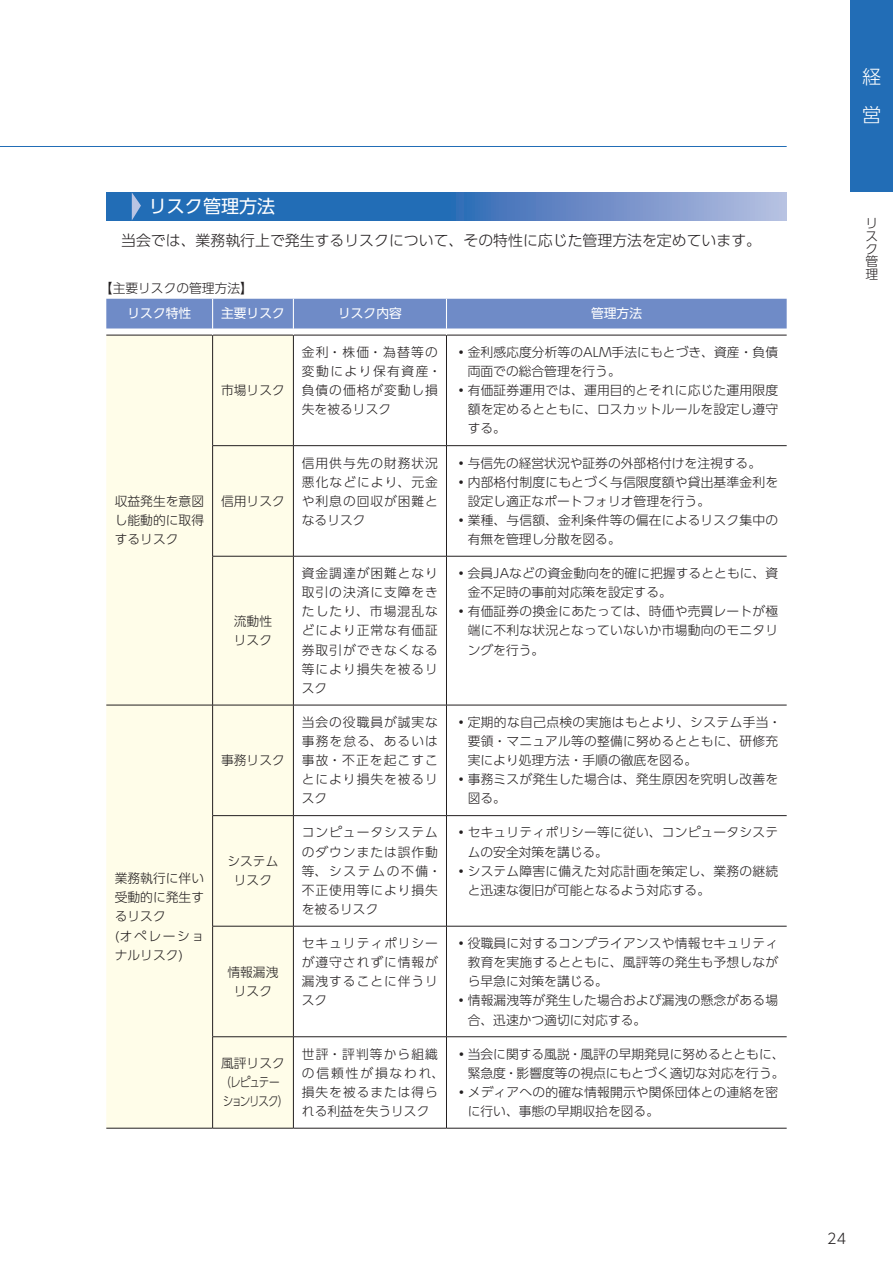
<style>
.page{position:relative;width:893px;height:1263px;background:#fff}
.page>*{position:absolute;margin:0;border:0;box-sizing:border-box;transform-origin:0 0}
.t1{font:300 19.2px/38.2px "UD Shin Go Pr 6";color:#fff}
.t2{font:18px "UD Shin Go Pr 6";color:#fff}
.t3{font:300 14.85px "UD Shin Go Pr 6";color:#231f20}
.t4{font:300 14.4px "UD Shin Go Pr 6";color:#231f20}
.t5{font:300 12.75px/19.2px "UD Shin Go Pr 6";letter-spacing:.015em;color:#231f20;text-align:justify}
.t6{font:300 12.75px/19.2px "UD Shin Go Pr 6";letter-spacing:.075em;color:#231f20}
.t7{font:12.75px "UD Shin Go Pr 6";color:#fff}
.t8{font:300 12.75px/19.2px "UD Shin Go Pr 6";letter-spacing:-.09em;color:#231f20}
</style>
<div class="page">
<svg style="left:106px;top:192px;width:681px;height:28px;background:#4b80c0"></svg>
<svg style="left:132px;top:192px;width:9px;height:28px"></svg>
<div style="left:106px;top:336px;width:187px;height:792px;background:#fffde9"></div>
<hr style="left:106px;top:335px;width:107px;height:1px;background:#231f20">
<hr style="left:213px;top:335px;width:80px;height:1px;background:#231f20">
<hr style="left:212px;top:335px;width:1px;height:110px;background:#231f20">
<hr style="left:293px;top:335px;width:153px;height:1px;background:#231f20">
<hr style="left:293px;top:335px;width:1px;height:110px;background:#231f20">
<hr style="left:446px;top:335px;width:341px;height:1px;background:#231f20">
<hr style="left:446px;top:335px;width:1px;height:110px;background:#231f20">
<hr style="left:212px;top:445px;width:81px;height:1px;background:#231f20">
<hr style="left:212px;top:446px;width:1px;height:110px;background:#231f20">
<hr style="left:293px;top:445px;width:153px;height:1px;background:#231f20">
<hr style="left:293px;top:446px;width:1px;height:110px;background:#231f20">
<hr style="left:446px;top:445px;width:341px;height:1px;background:#231f20">
<hr style="left:446px;top:446px;width:1px;height:110px;background:#231f20">
<hr style="left:212px;top:556px;width:81px;height:1px;background:#231f20">
<hr style="left:212px;top:556px;width:1px;height:149px;background:#231f20">
<hr style="left:293px;top:556px;width:153px;height:1px;background:#231f20">
<hr style="left:293px;top:556px;width:1px;height:149px;background:#231f20">
<hr style="left:446px;top:556px;width:341px;height:1px;background:#231f20">
<hr style="left:446px;top:556px;width:1px;height:149px;background:#231f20">
<hr style="left:106px;top:705px;width:107px;height:1px;background:#231f20">
<hr style="left:106px;top:1128px;width:107px;height:1px;background:#231f20">
<hr style="left:213px;top:705px;width:80px;height:1px;background:#231f20">
<hr style="left:212px;top:705px;width:1px;height:110px;background:#231f20">
<hr style="left:293px;top:705px;width:153px;height:1px;background:#231f20">
<hr style="left:293px;top:705px;width:1px;height:110px;background:#231f20">
<hr style="left:446px;top:705px;width:341px;height:1px;background:#231f20">
<hr style="left:446px;top:705px;width:1px;height:110px;background:#231f20">
<hr style="left:212px;top:815px;width:81px;height:1px;background:#231f20">
<hr style="left:212px;top:816px;width:1px;height:110px;background:#231f20">
<hr style="left:293px;top:815px;width:153px;height:1px;background:#231f20">
<hr style="left:293px;top:816px;width:1px;height:110px;background:#231f20">
<hr style="left:446px;top:815px;width:341px;height:1px;background:#231f20">
<hr style="left:446px;top:816px;width:1px;height:110px;background:#231f20">
<hr style="left:212px;top:926px;width:81px;height:1px;background:#231f20">
<hr style="left:212px;top:926px;width:1px;height:110px;background:#231f20">
<hr style="left:293px;top:926px;width:153px;height:1px;background:#231f20">
<hr style="left:293px;top:926px;width:1px;height:110px;background:#231f20">
<hr style="left:446px;top:926px;width:341px;height:1px;background:#231f20">
<hr style="left:446px;top:926px;width:1px;height:110px;background:#231f20">
<hr style="left:212px;top:1036px;width:81px;height:1px;background:#231f20">
<hr style="left:212px;top:1037px;width:1px;height:91px;background:#231f20">
<hr style="left:293px;top:1036px;width:153px;height:1px;background:#231f20">
<hr style="left:293px;top:1037px;width:1px;height:91px;background:#231f20">
<hr style="left:446px;top:1036px;width:341px;height:1px;background:#231f20">
<hr style="left:446px;top:1037px;width:1px;height:91px;background:#231f20">
<hr style="left:213px;top:1128px;width:80px;height:1px;background:#231f20">
<hr style="left:293px;top:1128px;width:153px;height:1px;background:#231f20">
<hr style="left:446px;top:1128px;width:341px;height:1px;background:#231f20">
<svg style="left:106px;top:299px;width:681px;height:36px;background:#869dce"></svg>
<div style="left:850px;top:0;width:43px;height:191px;background:#226db6"></div>
<hr style="left:0;top:146px;width:787px;height:1px;background:#226db6">
<h2 class="t2" style="left:149px;top:192px;width:128px">リスク管理方法</h2>
<p class="t3" style="left:106px;top:228px;width:656px">　当会では、業務執行上で発生するリスクについて、その特性に応じた管理方法を定めています。</p>
<p class="t5" style="left:100px;top:278px;width:155px">【主要リスクの管理方法】</p>
<p class="t7" style="left:128px;top:303px;width:65px">リスク特性</p>
<p class="t7" style="left:221px;top:303px;width:65px">主要リスク</p>
<p class="t7" style="left:338px;top:303px;width:65px">リスク内容</p>
<p class="t7" style="left:591px;top:303px;width:53px">管理方法</p>
<p class="t5" style="left:115px;top:491px;width:91px">収益発生を意図し能動的に取得するリスク</p>
<p class="t5" style="left:115px;top:868px;width:91px;text-align:left">業務執行に伴い受動的に発生するリスク<br>(オペレーショナルリスク)</p>
<p class="t5" style="left:221px;top:380px;width:65px">市場リスク</p>
<p class="t5" style="left:221px;top:491px;width:65px">信用リスク</p>
<p class="t5" style="left:234px;top:611px;width:40px">流動性リスク</p>
<p class="t5" style="left:221px;top:750px;width:65px">事務リスク</p>
<p class="t5" style="left:227px;top:851px;width:53px;text-align:center">システムリスク</p>
<p class="t5" style="left:227px;top:962px;width:53px;text-align:center">情報漏洩リスク</p>
<p class="t6" style="left:302px;top:342px;width:141px">金利・株価・為替等の変動により保有資産・負債の価格が変動し損失を被るリスク</p>
<p class="t5" style="left:455px;top:342px;width:325px">◦金利感応度分析等のALM手法にもとづき、資産・負債</p>
<p class="t5" style="left:468px;top:361px;width:155px">両面での総合管理を行う。</p>
<p class="t5" style="left:455px;top:380px;width:325px">◦有価証券運用では、運用目的とそれに応じた運用限度</p>
<p class="t5" style="left:468px;top:399px;width:312px">額を定めるとともに、ロスカットルールを設定し遵守</p>
<p class="t5" style="left:468px;top:419px;width:40px">する。</p>
<p class="t5" style="left:302px;top:453px;width:138px">信用供与先の財務状況悪化などにより、元金や利息の回収が困難となるリスク</p>
<p class="t5" style="left:455px;top:453px;width:308px">◦与信先の経営状況や証券の外部格付けを注視する。</p>
<p class="t5" style="left:455px;top:472px;width:325px">◦内部格付制度にもとづく与信限度額や貸出基準金利を</p>
<p class="t5" style="left:468px;top:491px;width:244px">設定し適正なポートフォリオ管理を行う。</p>
<p class="t5" style="left:455px;top:510px;width:325px">◦業種、与信額、金利条件等の偏在によるリスク集中の</p>
<p class="t5" style="left:468px;top:529px;width:155px">有無を管理し分散を図る。</p>
<p class="t5" style="left:302px;top:563px;width:138px">資金調達が困難となり取引の決済に支障をきたしたり、市場混乱などにより正常な有価証券取引ができなくなる等により損失を被るリスク</p>
<p class="t5" style="left:455px;top:563px;width:325px">◦会員JAなどの資金動向を的確に把握するとともに、資</p>
<p class="t5" style="left:468px;top:582px;width:206px">金不足時の事前対応策を設定する。</p>
<p class="t5" style="left:455px;top:601px;width:325px">◦有価証券の換金にあたっては、時価や売買レートが極</p>
<p class="t5" style="left:468px;top:621px;width:312px">端に不利な状況となっていないか市場動向のモニタリ</p>
<p class="t5" style="left:468px;top:640px;width:78px">ングを行う。</p>
<p class="t5" style="left:302px;top:712px;width:138px">当会の役職員が誠実な事務を怠る、あるいは事故・不正を起こすことにより損失を被るリスク</p>
<p class="t5" style="left:455px;top:712px;width:328px">◦定期的な自己点検の実施はもとより、システム手当・</p>
<p class="t5" style="left:468px;top:731px;width:312px">要領・マニュアル等の整備に努めるとともに、研修充</p>
<p class="t5" style="left:468px;top:750px;width:231px">実により処理方法・手順の徹底を図る。</p>
<p class="t5" style="left:455px;top:769px;width:325px">◦事務ミスが発生した場合は、発生原因を究明し改善を</p>
<p class="t5" style="left:468px;top:788px;width:40px">図る。</p>
<p class="t6" style="left:302px;top:822px;width:141px">コンピュータシステムのダウンまたは誤作動等、システムの不備・不正使用等により損失を被るリスク</p>
<p class="t5" style="left:455px;top:822px;width:325px">◦セキュリティポリシー等に従い、コンピュータシステ</p>
<p class="t5" style="left:468px;top:842px;width:142px">ムの安全対策を講じる。</p>
<p class="t5" style="left:455px;top:861px;width:325px">◦システム障害に備えた対応計画を策定し、業務の継続</p>
<p class="t5" style="left:468px;top:880px;width:244px">と迅速な復旧が可能となるよう対応する。</p>
<p class="t5" style="left:302px;top:933px;width:138px">セキュリティポリシーが遵守されずに情報が漏洩することに伴うリスク</p>
<p class="t5" style="left:455px;top:933px;width:325px">◦役職員に対するコンプライアンスや情報セキュリティ</p>
<p class="t5" style="left:468px;top:952px;width:312px">教育を実施するとともに、風評等の発生も予想しなが</p>
<p class="t5" style="left:468px;top:971px;width:142px">ら早急に対策を講じる。</p>
<p class="t5" style="left:455px;top:990px;width:325px">◦情報漏洩等が発生した場合および漏洩の懸念がある場</p>
<p class="t5" style="left:468px;top:1010px;width:180px">合、迅速かつ適切に対応する。</p>
<p class="t8" style="left:221px;top:1053px;width:70px">風評リスク（レピュテーションリスク）</p>
<p class="t6" style="left:302px;top:1044px;width:144px">世評・評判等から組織の信頼性が損なわれ、損失を被るまたは得られる利益を失うリスク</p>
<p class="t5" style="left:455px;top:1044px;width:331px">◦当会に関する風説・風評の早期発見に努めるとともに、</p>
<p class="t5" style="left:468px;top:1063px;width:318px">緊急度・影響度等の視点にもとづく適切な対応を行う。</p>
<p class="t5" style="left:455px;top:1082px;width:325px">◦メディアへの的確な情報開示や関係団体との連絡を密</p>
<p class="t5" style="left:468px;top:1101px;width:193px">に行い、事態の早期収拾を図る。</p>
<h1 class="t1" style="left:862px;top:57px;width:20px">経営</h1>
<p class="t5" style="left:865px;top:216px;width:14px;line-height:12.8px;text-align:left">リスク管理</p>
<p class="t4" style="left:827px;top:1227px;width:20px">24</p>
</div>
